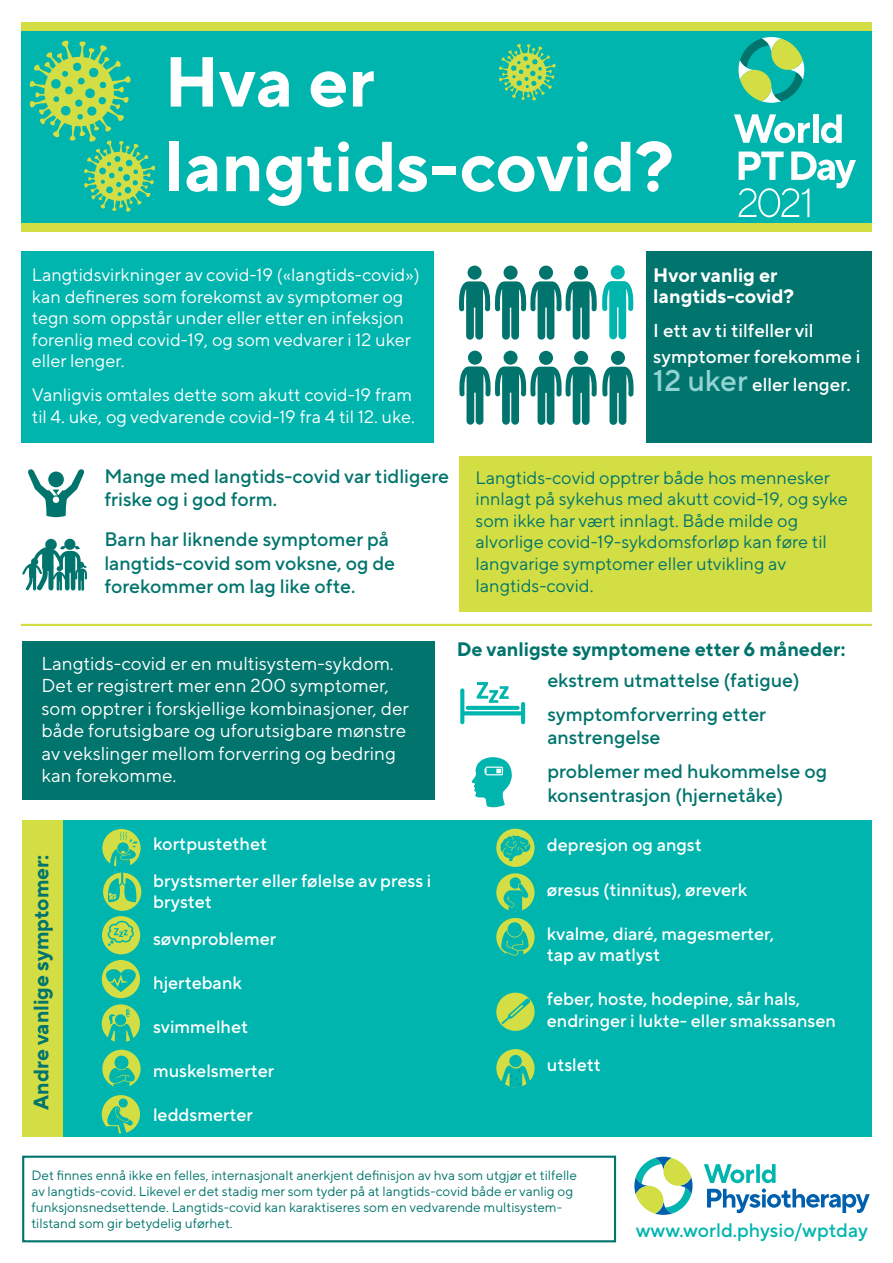
<style>
.page{position:relative;width:893px;height:1263px;background:#fff}
.page>*{position:absolute;margin:0;border:0;box-sizing:border-box;transform-origin:0 0}
.t1{font:700 70.5px/84.6px "TT Norms Pro";color:#fff}
.t2{font:700 21px "TT Norms Pro";color:#00746d}
.t3{font:500 19.5px/23.4px "TT Norms Pro";color:#00746d}
.t4{font:700 19.5px "TT Norms Pro";color:#00746d}
.t5{font:700 19.5px/21px "TT Norms Pro";color:#fff}
.t6{font:500 19.5px "TT Norms Pro";color:#00b5ae}
.t7{font:18.75px/22.5px "TT Norms Pro";color:#fff}
.t8{font:500 18.75px/25.5px "TT Norms Pro";color:#fff}
.t9{font:18px/21.6px "TT Norms Pro";color:#fff}
.t10{font:500 18px/36.6px "TT Norms Pro";color:#fff}
.t11{font:18px/21.6px "TT Norms Pro";color:#00746d}
.t12{font:13.5px/16.2px "TT Norms Pro";color:#00746d}
.s1{font-size:30px;color:#92d4d1}
</style>
<div class="page">
<div style="left:646px;top:251px;width:225px;height:191px;background:#00746d"></div>
<div style="left:22px;top:641px;width:413px;height:159px;background:#00746d"></div>
<hr style="left:21px;top:624px;width:851px;height:2px;background:#d2de43">
<div style="left:21px;top:251px;width:413px;height:191px;background:#00b5ae"></div>
<div style="left:459px;top:456px;width:413px;height:155px;background:#d2de43"></div>
<svg style="left:28px;top:469px;width:57px;height:48px"></svg>
<svg style="left:22px;top:539px;width:65px;height:52px"></svg>
<div style="left:21px;top:24px;width:851px;height:199px;background:#00b5ae"></div>
<div style="left:21px;top:223px;width:851px;height:9px;background:#d2de43"></div>
<div style="left:21px;top:22px;width:851px;height:9px;background:#d2de43"></div>
<svg style="left:738px;top:37px;width:66px;height:66px"></svg>
<svg style="left:734px;top:114px;width:76px;height:29px"></svg>
<div style="left:813px;top:114px;width:6px;height:29px;background:#fff"></div>
<svg style="left:821px;top:114px;width:21px;height:29px"></svg>
<svg style="left:739px;top:152px;width:117px;height:65px"></svg>
<svg style="left:704px;top:1164px;width:166px;height:49px"></svg>
<svg style="left:634px;top:1157px;width:58px;height:58px"></svg>
<div style="left:22px;top:1155px;width:594px;height:87px;border:2px solid #00746d"></div>
<svg style="left:460px;top:682px;width:65px;height:42px"></svg>
<svg style="left:471px;top:757px;width:41px;height:50px"></svg>
<div style="left:59px;top:820px;width:813px;height:316px;background:#00b5ae"></div>
<div style="left:22px;top:820px;width:41px;height:316px;background:#d2de43"></div>
<div style="left:102px;top:829px;width:39px;height:38px;background:#d2de43;border-radius:50%"></div>
<div style="left:103px;top:872px;width:38px;height:39px;background:#d2de43;border-radius:50%"></div>
<svg style="left:107px;top:832px;width:32px;height:70px"></svg>
<div style="left:102px;top:916px;width:38px;height:38px;background:#d2de43;border-radius:50%"></div>
<svg style="left:108px;top:921px;width:26px;height:25px"></svg>
<div style="left:102px;top:960px;width:38px;height:38px;background:#d2de43;border-radius:50%"></div>
<div style="left:611px;top:265px;width:14px;height:14px;background:#00b5ae;border-radius:50%"></div>
<div style="left:468px;top:351px;width:14px;height:14px;background:#00746d;border-radius:50%"></div>
<div style="left:503px;top:351px;width:15px;height:14px;background:#00746d;border-radius:50%"></div>
<div style="left:539px;top:351px;width:14px;height:14px;background:#00746d;border-radius:50%"></div>
<div style="left:574px;top:351px;width:14px;height:14px;background:#00746d;border-radius:50%"></div>
<div style="left:468px;top:266px;width:14px;height:14px;background:#00746d;border-radius:50%"></div>
<div style="left:503px;top:266px;width:15px;height:14px;background:#00746d;border-radius:50%"></div>
<svg style="left:459px;top:366px;width:175px;height:59px"></svg>
<div style="left:611px;top:351px;width:14px;height:14px;background:#00746d;border-radius:50%"></div>
<div style="left:539px;top:266px;width:14px;height:14px;background:#00746d;border-radius:50%"></div>
<svg style="left:459px;top:281px;width:175px;height:59px"></svg>
<div style="left:574px;top:266px;width:14px;height:14px;background:#00746d;border-radius:50%"></div>
<svg style="left:106px;top:969px;width:30px;height:23px"></svg>
<div style="left:102px;top:1004px;width:38px;height:39px;background:#d2de43;border-radius:50%"></div>
<div style="left:102px;top:1050px;width:39px;height:38px;background:#d2de43;border-radius:50%"></div>
<div style="left:496px;top:829px;width:39px;height:38px;background:#d2de43;border-radius:50%"></div>
<svg style="left:501px;top:836px;width:29px;height:25px"></svg>
<svg style="left:496px;top:873px;width:39px;height:38px"></svg>
<div style="left:496px;top:993px;width:39px;height:38px;background:#d2de43;border-radius:50%"></div>
<div style="left:496px;top:1049px;width:39px;height:38px;background:#d2de43;border-radius:50%"></div>
<svg style="left:502px;top:998px;width:28px;height:26px"></svg>
<div style="left:509px;top:1055px;width:13px;height:12px;background:#00b5ae;border-radius:50%"></div>
<svg style="left:500px;top:1065px;width:31px;height:23px"></svg>
<div style="left:496px;top:918px;width:39px;height:38px;background:#d2de43;border-radius:50%"></div>
<svg style="left:501px;top:877px;width:28px;height:79px"></svg>
<svg style="left:29px;top:40px;width:127px;height:172px"></svg>
<svg style="left:499px;top:44px;width:57px;height:57px"></svg>
<div style="left:102px;top:1095px;width:38px;height:38px;background:#d2de43;border-radius:50%"></div>
<svg style="left:105px;top:1008px;width:30px;height:126px"></svg>
<h1 class="t1" style="left:164px;top:37px;width:511px">Hva er langtids-covid?</h1>
<h3 class="t9" style="left:32px;top:263px;width:389px">Langtidsvirkninger av covid-19 («langtids-covid») kan defineres som forekomst av symptomer og tegn som oppstår under eller etter en infeksjon forenlig med covid-19, og som vedvarer i 12 uker eller lenger.</h3>
<h3 class="t9" style="left:32px;top:383px;width:384px">Vanligvis omtales dette som akutt covid-19 fram til 4. uke, og vedvarende covid-19 fra 4 til 12. uke.</h3>
<h3 class="t3" style="left:104px;top:464px;width:346px">Mange med langtids-covid var tidligere friske og i god form.</h3>
<h3 class="t3" style="left:104px;top:527px;width:292px">Barn har liknende symptomer på langtids-covid som voksne, og de forekommer om lag like ofte.</h3>
<h3 class="t5" style="left:653px;top:264px;width:142px">Hvor vanlig er langtids-covid?</h3>
<h3 class="t8" style="left:653px;top:317px;width:209px">I ett av ti tilfeller vil symptomer forekomme i</h3>
<h3 class="t8" style="left:653px;top:371px;width:199px"><span class="s1">12 uker</span> eller lenger.</h3>
<p class="t11" style="left:476px;top:466px;width:374px">Langtids-covid opptrer både hos mennesker innlagt på sykehus med akutt covid-19, og syke som ikke har vært innlagt. Både milde og alvorlige covid-19-sykdomsforløp kan føre til langvarige symptomer eller utvikling av langtids-covid.</p>
<h3 class="t7" style="left:42px;top:651px;width:369px">Langtids-covid er en multisystem-sykdom.<br>Det er registrert mer enn 200 symptomer, som opptrer i forskjellige kombinasjoner, der både forutsigbare og uforutsigbare mønstre av vekslinger mellom forverring og bedring kan forekomme.</h3>
<h2 class="t2" style="left:27px;top:1110px;width:257px;rotate:-90deg">Andre vanlige symptomer:</h2>
<h3 class="t10" style="left:153px;top:825px;width:280px">kortpustethet<br>brystsmerter eller følelse av press i</h3>
<h3 class="t10" style="left:153px;top:883px;width:125px">brystet søvnproblemer</h3>
<h3 class="t10" style="left:153px;top:964px;width:90px">hjertebank</h3>
<h3 class="t10" style="left:153px;top:1008px;width:97px">svimmelhet</h3>
<h3 class="t10" style="left:153px;top:1052px;width:123px">muskelsmerter</h3>
<h3 class="t10" style="left:153px;top:1096px;width:101px">leddsmerter</h3>
<h3 class="t4" style="left:457px;top:636px;width:390px">De vanligste symptomene etter 6 måneder:</h3>
<h3 class="t3" style="left:547px;top:662px;width:254px;line-height:33.9px">ekstrem utmattelse (fatigue) symptomforverring etter</h3>
<h3 class="t3" style="left:547px;top:720px;width:281px;line-height:33.9px">anstrengelse<br>problemer med hukommelse og</h3>
<h3 class="t3" style="left:547px;top:782px;width:237px">konsentrasjon (hjernetåke)</h3>
<h3 class="t10" style="left:547px;top:826px;width:156px">depresjon og angst</h3>
<h3 class="t10" style="left:547px;top:870px;width:202px">øresus (tinnitus), øreverk</h3>
<h3 class="t10" style="left:547px;top:922px;width:229px;line-height:21.6px">kvalme, diaré, magesmerter, tap av matlyst</h3>
<h3 class="t10" style="left:547px;top:987px;width:291px;line-height:21.6px">feber, hoste, hodepine, sår hals, endringer i lukte- eller smakssansen</h3>
<h3 class="t10" style="left:547px;top:1046px;width:56px">utslett</h3>
<p class="t12" style="left:31px;top:1166px;width:547px">Det finnes ennå ikke en felles, internasjonalt anerkjent definisjon av hva som utgjør et tilfelle av langtids-covid. Likevel er det stadig mer som tyder på at langtids-covid både er vanlig og funksjonsnedsettende. Langtids-covid kan karaktiseres som en vedvarende multisystem&shy;tilstand som gir betydelig uførhet.</p>
<h3 class="t6" style="left:636px;top:1218px;width:234px">www.world.physio/wptday</h3>
</div>
